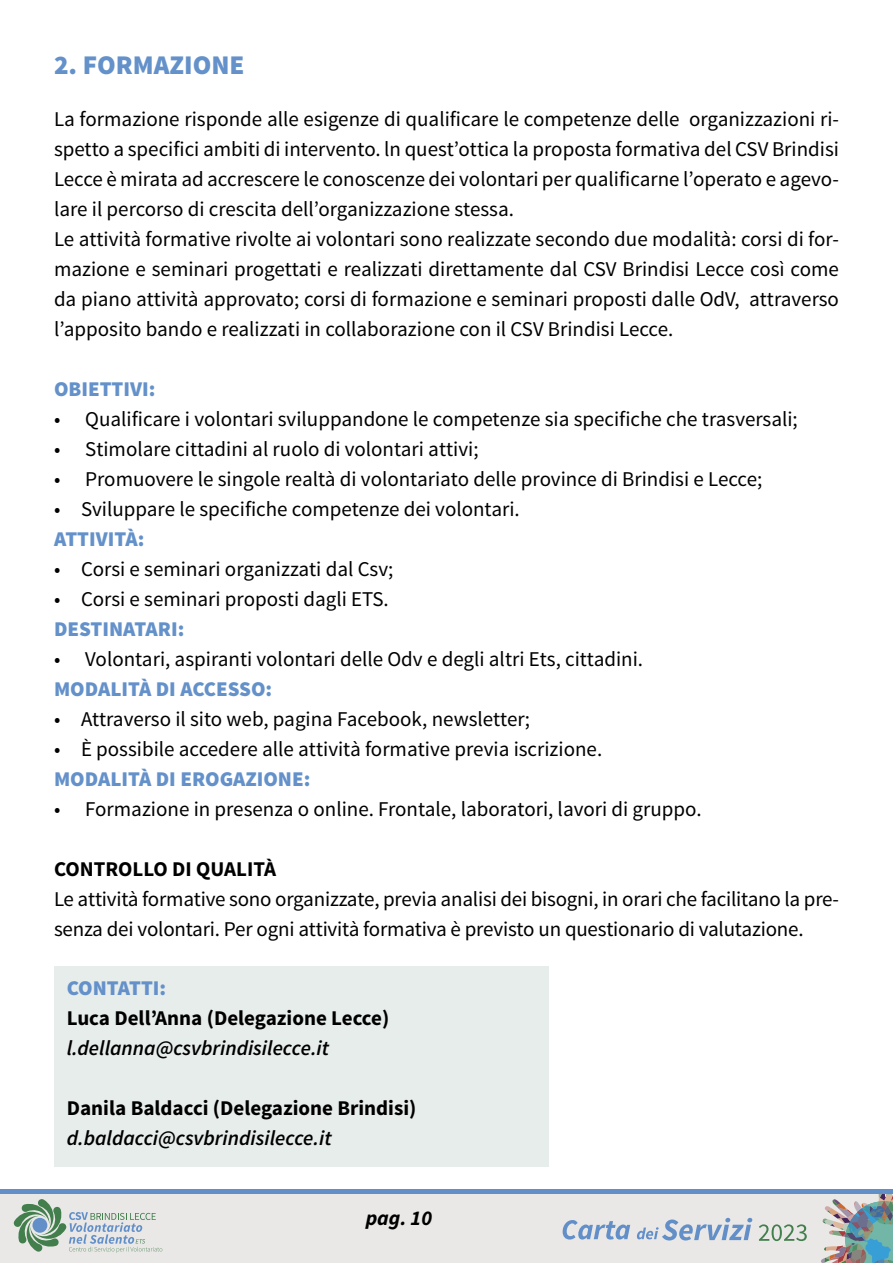
<style>
.page{position:relative;width:893px;height:1263px;background:#fff}
.page>*{position:absolute;margin:0;border:0;box-sizing:border-box;transform-origin:0 0}
.t1{font:900 27px "Source Sans Pro";color:#6491ca}
.t2{font:21px/30px "Source Sans Pro";color:#000}
.t3{font:700 21px "Source Sans Pro";color:#000}
.t4{font:900 21px "Source Sans Pro";color:#6491ca}
.t5{font:italic 600 21px "Source Sans Pro";color:#000}
.t6{font:italic 700 21px "Source Sans Pro";color:#000}
</style>
<div class="page">
<div style="left:0;top:1190px;width:893px;height:73px;background:#638fc9"></div>
<div style="left:0;top:1194px;width:893px;height:69px;background:#e9e8e6"></div>
<svg style="left:759px;top:1224px;width:48px;height:17px"></svg>
<svg style="left:563px;top:1220px;width:67px;height:19px"></svg>
<svg style="left:637px;top:1218px;width:115px;height:22px"></svg>
<svg style="left:14px;top:1199px;width:148px;height:54px"></svg>
<img style="left:821px;top:1194px;width:72px;height:69px">
<div style="left:54px;top:967px;width:494px;height:200px;background:#e7edeb"></div>
<p class="t1" style="left:54px;top:48px;width:192px">2. FORMAZIONE</p>
<p class="t2" style="left:54px;top:104px;width:786px">La formazione risponde alle esigenze di qualificare le competenze delle organizzazioni ri&shy;spetto a specifici ambiti di intervento. ln quest’ottica la proposta formativa del CSV Brindisi Lecce è mirata ad accrescere le conoscenze dei volontari per qualificarne l’operato e agevo&shy;lare il percorso di crescita dell’organizzazione stessa.<br>Le attività formative rivolte ai volontari sono realizzate secondo due modalità: corsi di for&shy;mazione e seminari progettati e realizzati direttamente dal CSV Brindisi Lecce così come da piano attività approvato; corsi di formazione e seminari proposti dalle OdV, attraverso l’apposito bando e realizzati in collaborazione con il CSV Brindisi Lecce.</p>
<p class="t4" style="left:54px;top:375px;width:103px">OBIETTIVI:</p>
<p class="t2" style="left:54px;top:404px;width:745px">• Qualificare i volontari sviluppandone le competenze sia specifiche che trasversali;</p>
<p class="t2" style="left:54px;top:434px;width:426px">• Stimolare cittadini al ruolo di volontari attivi;</p>
<p class="t2" style="left:54px;top:464px;width:710px">• Promuovere le singole realtà di volontariato delle province di Brindisi e Lecce;</p>
<p class="t2" style="left:54px;top:494px;width:467px">• Sviluppare le specifiche competenze dei volontari.</p>
<p class="t4" style="left:54px;top:525px;width:92px">ATTIVITÀ:</p>
<p class="t2" style="left:54px;top:554px;width:341px">• Corsi e seminari organizzati dal Csv;</p>
<p class="t2" style="left:54px;top:584px;width:336px">• Corsi e seminari proposti dagli ETS.</p>
<p class="t4" style="left:54px;top:615px;width:132px">DESTINATARI:</p>
<p class="t2" style="left:54px;top:644px;width:591px">• Volontari, aspiranti volontari delle Odv e degli altri Ets, cittadini.</p>
<p class="t4" style="left:54px;top:675px;width:220px">MODALITÀ DI ACCESSO:</p>
<p class="t2" style="left:54px;top:704px;width:477px">• Attraverso il sito web, pagina Facebook, newsletter;</p>
<p class="t2" style="left:54px;top:734px;width:550px">• È possibile accedere alle attività formative previa iscrizione.</p>
<p class="t4" style="left:54px;top:765px;width:258px">MODALITÀ DI EROGAZIONE:</p>
<p class="t2" style="left:54px;top:794px;width:649px">• Formazione in presenza o online. Frontale, laboratori, lavori di gruppo.</p>
<p class="t3" style="left:54px;top:856px;width:224px">CONTROLLO DI QUALITÀ</p>
<p class="t2" style="left:54px;top:884px;width:786px">Le attività formative sono organizzate, previa analisi dei bisogni, in orari che facilitano la pre&shy;senza dei volontari. Per ogni attività formativa è previsto un questionario di valutazione.</p>
<p class="t4" style="left:67px;top:974px;width:101px">CONTATTI:</p>
<p class="t3" style="left:67px;top:1005px;width:324px">Luca Dell’Anna (Delegazione Lecce)</p>
<p class="t5" style="left:67px;top:1035px;width:264px">l.dellanna@csvbrindisilecce.it</p>
<p class="t3" style="left:67px;top:1095px;width:351px">Danila Baldacci (Delegazione Brindisi)</p>
<p class="t5" style="left:67px;top:1125px;width:266px">d.baldacci@csvbrindisilecce.it</p>
<p class="t6" style="left:366px;top:1204px;width:68px">pag. 10</p>
</div>
